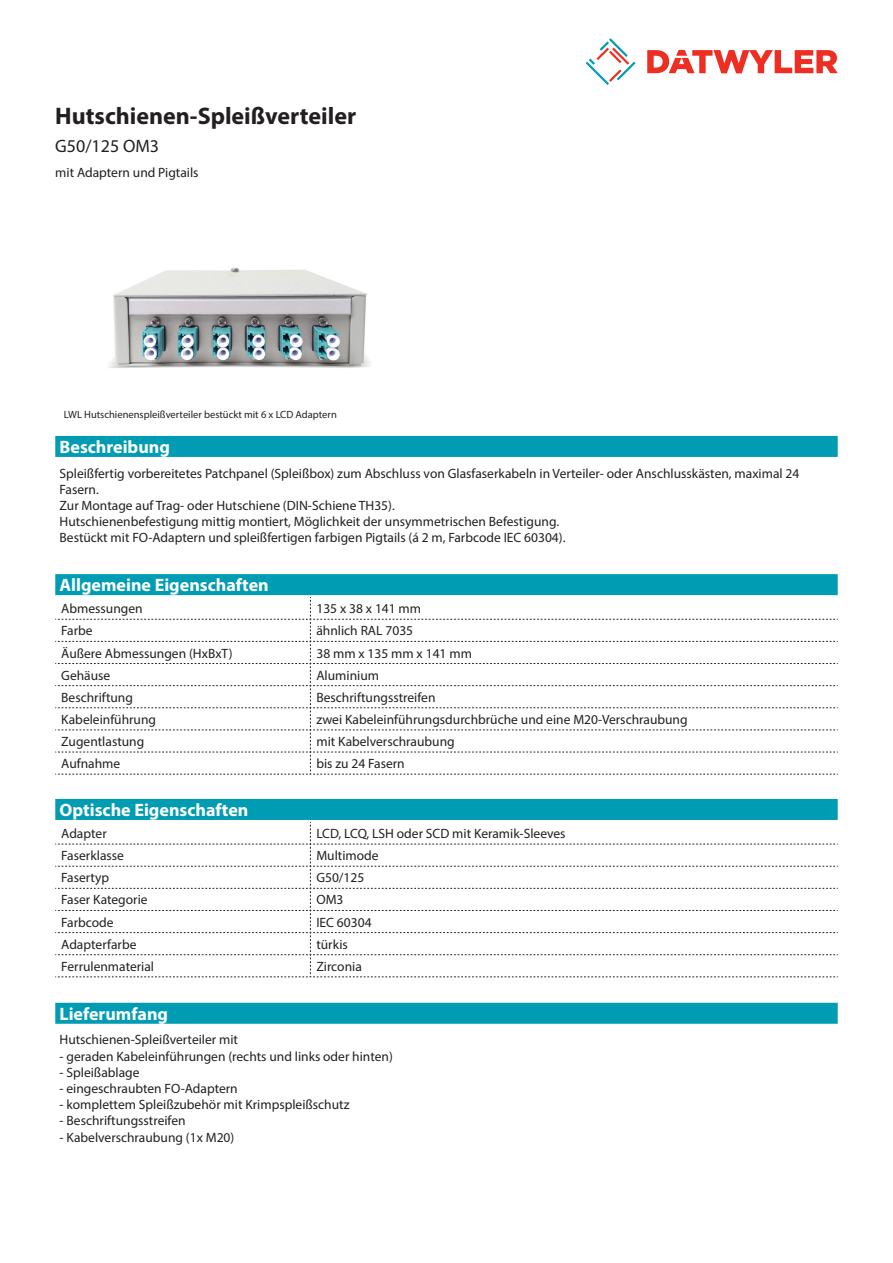
<style>
.page{position:relative;width:893px;height:1263px;background:#fff}
.page>*{position:absolute;margin:0;border:0;box-sizing:border-box;transform-origin:0 0}
.Product_Head{font:700 24px "Myriad Pro";color:#231f20}
.Standard_Head_Proper{font:700 18px "Myriad Pro";color:#fff}
.SubHead{font:18px "Myriad Pro";color:#231f20}
.Standard_text{font:13.5px/16.2px "Myriad Pro";color:#231f20}
.myriad_light_propert{font:13.5px "Myriad Pro";color:#231f20}
.imagetext{font:10.5px "Myriad Pro";color:#231f20}
</style>
<div class="page">
<svg style="left:586px;top:38px;width:49px;height:47px"></svg>
<svg style="left:647px;top:50px;width:191px;height:23px"></svg>
<img style="left:108px;top:267px;width:262px;height:101px">
<div style="left:55px;top:436px;width:783px;height:21px;background:#009cb3"></div>
<div style="left:55px;top:1003px;width:783px;height:21px;background:#009cb3"></div>
<div style="left:55px;top:574px;width:783px;height:21px;background:#009cb3"></div>
<svg style="left:55px;top:597px;width:783px;height:178px"></svg>
<div style="left:55px;top:799px;width:783px;height:21px;background:#009cb3"></div>
<svg style="left:55px;top:822px;width:783px;height:155px"></svg>
<p class="Product_Head" style="left:55px;top:101px;width:302px">Hutschienen-Spleißverteiler</p>
<p class="SubHead" style="left:55px;top:135px;width:105px">G50/125 OM3</p>
<p class="Standard_text" style="left:55px;top:164px;width:145px">mit Adaptern und Pigtails</p>
<p class="imagetext" style="left:64px;top:408px;width:275px">LWL Hutschienenspleißverteiler bestückt mit 6 x LCD Adaptern</p>
<p class="Standard_Head_Proper" style="left:60px;top:435px;width:112px">Beschreibung</p>
<p class="Standard_text" style="left:60px;top:465px;width:741px">Spleißfertig vorbereitetes Patchpanel (Spleißbox) zum Abschluss von Glasfaserkabeln in Verteiler- oder Anschlusskästen, maximal 24<br>Fasern.<br>Zur Montage auf Trag- oder Hutschiene (DIN-Schiene TH35).<br>Hutschienenbefestigung mittig montiert, Möglichkeit der unsymmetrischen Befestigung.<br>Bestückt mit FO-Adaptern und spleißfertigen farbigen Pigtails (á 2 m, Farbcode IEC 60304).</p>
<p class="Standard_Head_Proper" style="left:60px;top:573px;width:211px">Allgemeine Eigenschaften</p>
<p class="myriad_light_propert" style="left:61px;top:600px;width:83px">Abmessungen</p>
<p class="myriad_light_propert" style="left:316px;top:600px;width:106px">135 x 38 x 141 mm</p>
<p class="myriad_light_propert" style="left:61px;top:622px;width:33px">Farbe</p>
<p class="myriad_light_propert" style="left:316px;top:622px;width:98px">ähnlich RAL 7035</p>
<p class="myriad_light_propert" style="left:61px;top:645px;width:173px">Äußere Abmessungen (HxBxT)</p>
<p class="myriad_light_propert" style="left:316px;top:645px;width:157px">38 mm x 135 mm x 141 mm</p>
<p class="myriad_light_propert" style="left:61px;top:667px;width:51px">Gehäuse</p>
<p class="myriad_light_propert" style="left:316px;top:667px;width:64px">Aluminium</p>
<p class="myriad_light_propert" style="left:61px;top:689px;width:73px">Beschriftung</p>
<p class="myriad_light_propert" style="left:316px;top:689px;width:121px">Beschriftungsstreifen</p>
<p class="myriad_light_propert" style="left:61px;top:711px;width:96px">Kabeleinführung</p>
<p class="myriad_light_propert" style="left:316px;top:711px;width:373px">zwei Kabeleinführungsdurchbrüche und eine M20-Verschraubung</p>
<p class="myriad_light_propert" style="left:61px;top:733px;width:85px">Zugentlastung</p>
<p class="myriad_light_propert" style="left:316px;top:733px;width:140px">mit Kabelverschraubung</p>
<p class="myriad_light_propert" style="left:61px;top:755px;width:60px">Aufnahme</p>
<p class="myriad_light_propert" style="left:316px;top:755px;width:90px">bis zu 24 Fasern</p>
<p class="Standard_Head_Proper" style="left:60px;top:798px;width:190px">Optische Eigenschaften</p>
<p class="myriad_light_propert" style="left:61px;top:825px;width:47px">Adapter</p>
<p class="myriad_light_propert" style="left:316px;top:825px;width:251px">LCD, LCQ, LSH oder SCD mit Keramik-Sleeves</p>
<p class="myriad_light_propert" style="left:61px;top:847px;width:64px">Faserklasse</p>
<p class="myriad_light_propert" style="left:316px;top:847px;width:64px">Multimode</p>
<p class="myriad_light_propert" style="left:61px;top:869px;width:49px">Fasertyp</p>
<p class="myriad_light_propert" style="left:316px;top:869px;width:49px">G50/125</p>
<p class="myriad_light_propert" style="left:61px;top:892px;width:88px">Faser Kategorie</p>
<p class="myriad_light_propert" style="left:316px;top:892px;width:29px">OM3</p>
<p class="myriad_light_propert" style="left:61px;top:914px;width:54px">Farbcode</p>
<p class="myriad_light_propert" style="left:316px;top:914px;width:57px">IEC 60304</p>
<p class="myriad_light_propert" style="left:61px;top:936px;width:77px">Adapterfarbe</p>
<p class="myriad_light_propert" style="left:316px;top:936px;width:33px">türkis</p>
<p class="myriad_light_propert" style="left:61px;top:958px;width:94px">Ferrulenmaterial</p>
<p class="myriad_light_propert" style="left:316px;top:958px;width:47px">Zirconia</p>
<p class="Standard_Head_Proper" style="left:60px;top:1002px;width:110px">Lieferumfang</p>
<p class="Standard_text" style="left:60px;top:1032px;width:180px">Hutschienen-Spleißverteiler mit</p>
<p class="Standard_text" style="left:60px;top:1048px;width:335px">- geraden Kabeleinführungen (rechts und links oder hinten)</p>
<p class="Standard_text" style="left:60px;top:1064px;width:82px">- Spleißablage</p>
<p class="Standard_text" style="left:60px;top:1080px;width:180px">- eingeschraubten FO-Adaptern</p>
<p class="Standard_text" style="left:60px;top:1096px;width:291px">- komplettem Spleißzubehör mit Krimpspleißschutz</p>
<p class="Standard_text" style="left:60px;top:1113px;width:128px">- Beschriftungsstreifen</p>
<p class="Standard_text" style="left:60px;top:1129px;width:176px">- Kabelverschraubung (1x M20)</p>
</div>
